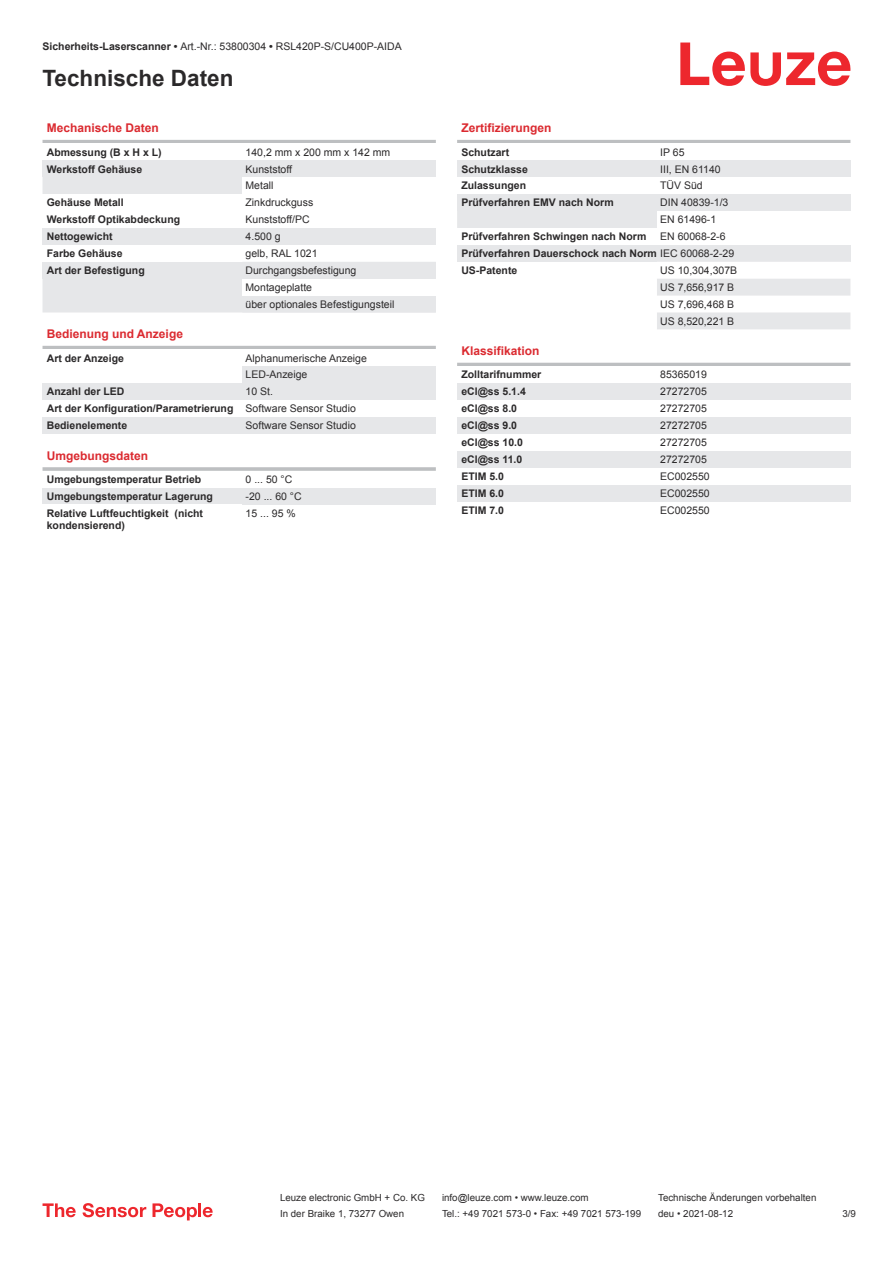
<style>
.page{position:relative;width:893px;height:1263px;background:#fff}
.page>*{position:absolute;margin:0;border:0;box-sizing:border-box;transform-origin:0 0}
.t1{font:700 22.5px "Arial";color:#2b292a}
.t2{font:700 12px "Arial";color:#db2a30}
.t3{font:700 10.5px/17px "Arial";color:#2b292a}
.t4{font:10.5px/17px "Arial";color:#2b292a}
.t5{font:9.75px "Arial";color:#2b292a}
.s1{font-weight:700}
.s2{font-weight:400}
</style>
<div class="page">
<svg style="left:680px;top:43px;width:170px;height:43px"></svg>
<div style="left:43px;top:177px;width:393px;height:136px;background:#e6e7e9"></div>
<hr style="left:43px;top:140px;width:393px;height:3px;background:#bdbfc1">
<div style="left:43px;top:160px;width:199px;height:17px;background:#e6e7e9"></div>
<div style="left:242px;top:160px;width:194px;height:17px;background:#e6e7e9"></div>
<div style="left:242px;top:177px;width:194px;height:17px;background:#fff"></div>
<div style="left:43px;top:194px;width:199px;height:17px;background:#fff"></div>
<div style="left:242px;top:194px;width:194px;height:17px;background:#fff"></div>
<div style="left:43px;top:211px;width:199px;height:17px;background:#fff"></div>
<div style="left:242px;top:211px;width:194px;height:17px;background:#fff"></div>
<div style="left:43px;top:228px;width:199px;height:17px;background:#e6e7e9"></div>
<div style="left:242px;top:228px;width:194px;height:17px;background:#e6e7e9"></div>
<div style="left:43px;top:245px;width:199px;height:17px;background:#fff"></div>
<div style="left:242px;top:245px;width:194px;height:17px;background:#fff"></div>
<div style="left:43px;top:262px;width:199px;height:17px;background:#e6e7e9"></div>
<div style="left:242px;top:262px;width:194px;height:50px;background:#e6e7e9"></div>
<div style="left:242px;top:279px;width:194px;height:17px;background:#fff"></div>
<hr style="left:43px;top:346px;width:393px;height:3px;background:#bdbfc1">
<div style="left:242px;top:366px;width:194px;height:17px;background:#e6e7e9"></div>
<div style="left:43px;top:383px;width:199px;height:17px;background:#e6e7e9"></div>
<div style="left:242px;top:383px;width:194px;height:17px;background:#e6e7e9"></div>
<div style="left:43px;top:417px;width:199px;height:17px;background:#e6e7e9"></div>
<div style="left:242px;top:417px;width:194px;height:17px;background:#e6e7e9"></div>
<hr style="left:43px;top:467px;width:393px;height:4px;background:#c7c9ca">
<div style="left:43px;top:488px;width:199px;height:17px;background:#e6e7e9"></div>
<div style="left:242px;top:488px;width:194px;height:17px;background:#e6e7e9"></div>
<div style="left:457px;top:211px;width:200px;height:17px;background:#e6e7e9"></div>
<hr style="left:457px;top:140px;width:393px;height:3px;background:#bdbfc1">
<div style="left:457px;top:160px;width:200px;height:17px;background:#e6e7e9"></div>
<div style="left:657px;top:160px;width:193px;height:17px;background:#e6e7e9"></div>
<div style="left:457px;top:194px;width:200px;height:17px;background:#e6e7e9"></div>
<div style="left:657px;top:194px;width:193px;height:17px;background:#e6e7e9"></div>
<div style="left:457px;top:245px;width:200px;height:17px;background:#e6e7e9"></div>
<div style="left:657px;top:245px;width:193px;height:17px;background:#e6e7e9"></div>
<svg style="left:657px;top:279px;width:193px;height:50px"></svg>
<hr style="left:457px;top:363px;width:393px;height:3px;background:#bdbfc1">
<div style="left:457px;top:383px;width:200px;height:17px;background:#e6e7e9"></div>
<div style="left:657px;top:383px;width:193px;height:17px;background:#e6e7e9"></div>
<div style="left:457px;top:417px;width:200px;height:17px;background:#e6e7e9"></div>
<div style="left:657px;top:417px;width:193px;height:17px;background:#e6e7e9"></div>
<div style="left:457px;top:451px;width:200px;height:17px;background:#e6e7e9"></div>
<div style="left:657px;top:451px;width:193px;height:17px;background:#e6e7e9"></div>
<div style="left:457px;top:485px;width:200px;height:16px;background:#e6e7e9"></div>
<div style="left:657px;top:485px;width:193px;height:16px;background:#e6e7e9"></div>
<svg style="left:43px;top:1203px;width:33px;height:14px"></svg>
<svg style="left:83px;top:1203px;width:63px;height:14px"></svg>
<svg style="left:153px;top:1203px;width:44px;height:17px"></svg>
<hr style="left:198px;top:1203px;width:3px;height:14px;background:#ed272d">
<svg style="left:203px;top:1207px;width:10px;height:10px"></svg>
<p class="t4" style="left:43px;top:39px;width:361px"><span class="s1">Sicherheits-Laserscanner •</span> Art.-Nr.: 53800304 <span class="s1">•</span> RSL420P-S/CU400P-AIDA</p>
<h1 class="t1" style="left:43px;top:70px;width:192px">Technische Daten</h1>
<p class="t2" style="left:47px;top:123px;width:114px">Mechanische Daten</p>
<p class="t3" style="left:47px;top:144px;width:116px">Abmessung (B x H x L)</p>
<p class="t4" style="left:246px;top:144px;width:146px">140,2 mm x 200 mm x 142 mm</p>
<p class="t3" style="left:47px;top:161px;width:97px">Werkstoff Gehäuse</p>
<p class="t4" style="left:246px;top:161px;width:48px">Kunststoff<br>Metall</p>
<p class="t3" style="left:47px;top:195px;width:79px">Gehäuse Metall</p>
<p class="t4" style="left:246px;top:195px;width:69px">Zinkdruckguss</p>
<p class="t3" style="left:47px;top:212px;width:135px">Werkstoff Optikabdeckung</p>
<p class="t4" style="left:246px;top:212px;width:66px">Kunststoff/PC</p>
<p class="t3" style="left:47px;top:229px;width:67px">Nettogewicht</p>
<p class="t4" style="left:246px;top:229px;width:37px">4.500 g</p>
<p class="t3" style="left:47px;top:246px;width:77px">Farbe Gehäuse</p>
<p class="t4" style="left:246px;top:246px;width:73px">gelb, RAL 1021</p>
<p class="t3" style="left:47px;top:263px;width:100px">Art der Befestigung</p>
<p class="t4" style="left:246px;top:263px;width:150px">Durchgangsbefestigung<br>Montageplatte<br>über optionales Befestigungsteil</p>
<p class="t2" style="left:47px;top:329px;width:138px">Bedienung und Anzeige</p>
<p class="t3" style="left:47px;top:350px;width:79px">Art der Anzeige</p>
<p class="t4" style="left:246px;top:350px;width:123px">Alphanumerische Anzeige<br>LED-Anzeige</p>
<p class="t3" style="left:47px;top:384px;width:79px">Anzahl der LED</p>
<p class="t3" style="left:47px;top:384px;width:311px;text-indent:199px"><span class="s2">10 St.<br></span>Art der Konfiguration/Parametrierung <span class="s2">Software Sensor Studio<br></span>Bedienelemente</p>
<p class="t4" style="left:246px;top:418px;width:112px">Software Sensor Studio</p>
<p class="t2" style="left:47px;top:451px;width:103px">Umgebungsdaten</p>
<p class="t3" style="left:47px;top:472px;width:156px">Umgebungstemperatur Betrieb</p>
<p class="t4" style="left:246px;top:472px;width:48px">0 ... 50 °C</p>
<p class="t3" style="left:47px;top:489px;width:168px">Umgebungstemperatur Lagerung</p>
<p class="t4" style="left:246px;top:489px;width:58px">-20 ... 60 °C</p>
<p class="t3" style="left:47px;top:508px;width:158px;line-height:12.6px">Relative Luftfeuchtigkeit (nicht kondensierend)</p>
<p class="t4" style="left:246px;top:506px;width:52px">15 ... 95 %</p>
<p class="t2" style="left:461px;top:123px;width:92px">Zertifizierungen</p>
<p class="t3" style="left:461px;top:144px;width:49px">Schutzart</p>
<p class="t4" style="left:660px;top:144px;width:26px">IP 65</p>
<p class="t3" style="left:461px;top:161px;width:68px">Schutzklasse</p>
<p class="t4" style="left:660px;top:161px;width:62px">III, EN 61140</p>
<p class="t3" style="left:461px;top:178px;width:66px">Zulassungen</p>
<p class="t4" style="left:660px;top:178px;width:44px">TÜV Süd</p>
<p class="t3" style="left:461px;top:195px;width:154px">Prüfverfahren EMV nach Norm</p>
<p class="t4" style="left:660px;top:195px;width:70px">DIN 40839-1/3<br>EN 61496-1</p>
<p class="t3" style="left:461px;top:229px;width:186px">Prüfverfahren Schwingen nach Norm</p>
<p class="t3" style="left:461px;top:229px;width:274px;text-indent:199px"><span class="s2">EN 60068-2-6<br></span>Prüfverfahren Dauerschock nach Norm <span class="s2">IEC 60068-2-29<br></span>US-Patente</p>
<p class="t4" style="left:660px;top:263px;width:79px">US 10,304,307B<br>US 7,656,917 B<br>US 7,696,468 B<br>US 8,520,221 B</p>
<p class="t2" style="left:461px;top:346px;width:80px">Klassifikation</p>
<p class="t3" style="left:461px;top:367px;width:81px">Zolltarifnummer</p>
<p class="t4" style="left:660px;top:367px;width:48px">85365019</p>
<p class="t3" style="left:461px;top:384px;width:66px">eCl@ss 5.1.4</p>
<p class="t4" style="left:660px;top:384px;width:48px">27272705</p>
<p class="t3" style="left:461px;top:401px;width:57px">eCl@ss 8.0</p>
<p class="t4" style="left:660px;top:401px;width:48px">27272705</p>
<p class="t3" style="left:461px;top:418px;width:57px">eCl@ss 9.0</p>
<p class="t4" style="left:660px;top:418px;width:48px">27272705</p>
<p class="t3" style="left:461px;top:435px;width:63px">eCl@ss 10.0</p>
<p class="t4" style="left:660px;top:435px;width:48px">27272705</p>
<p class="t3" style="left:461px;top:452px;width:63px">eCl@ss 11.0</p>
<p class="t4" style="left:660px;top:452px;width:48px">27272705</p>
<p class="t3" style="left:461px;top:469px;width:44px">ETIM 5.0</p>
<p class="t4" style="left:660px;top:469px;width:51px">EC002550</p>
<p class="t3" style="left:461px;top:486px;width:44px">ETIM 6.0</p>
<p class="t4" style="left:660px;top:486px;width:51px">EC002550</p>
<p class="t3" style="left:461px;top:502px;width:44px">ETIM 7.0</p>
<p class="t4" style="left:660px;top:502px;width:51px">EC002550</p>
<p class="t5" style="left:280px;top:1194px;width:146px">Leuze electronic GmbH + Co. KG</p>
<p class="t5" style="left:442px;top:1194px;width:148px">info@leuze.com • www.leuze.com</p>
<p class="t5" style="left:658px;top:1194px;width:160px">Technische Änderungen vorbehalten</p>
<p class="t5" style="left:280px;top:1210px;width:126px">In der Braike 1, 73277 Owen</p>
<p class="t5" style="left:442px;top:1210px;width:201px">Tel.: +49 7021 573-0 • Fax: +49 7021 573-199</p>
<p class="t5" style="left:658px;top:1210px;width:76px">deu • 2021-08-12</p>
<p class="t5" style="left:842px;top:1210px;width:15px">3 /9</p>
</div>
